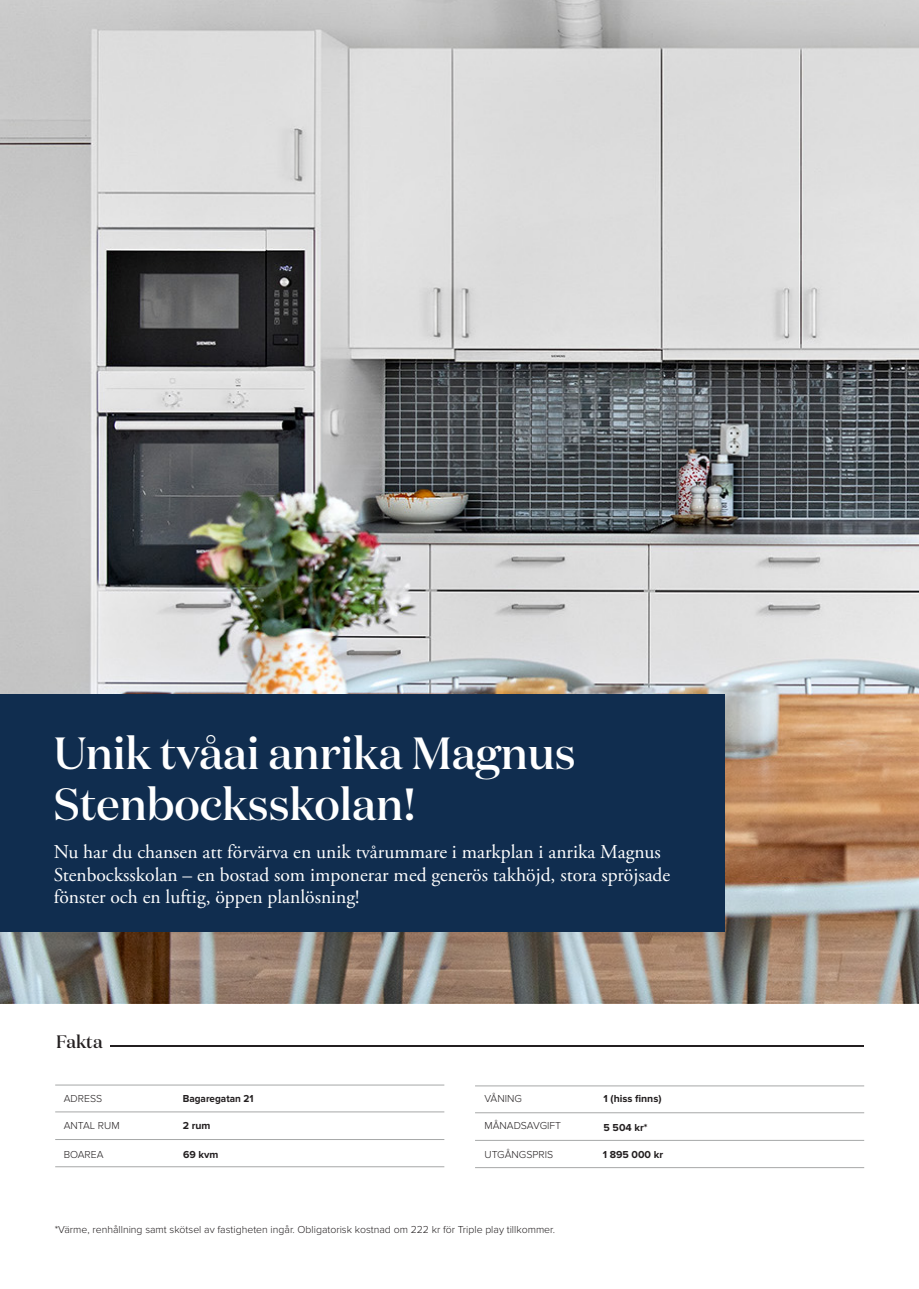
<style>
.page{position:relative;width:919px;height:1289px;background:#fff}
.page>*{position:absolute;margin:0;border:0;box-sizing:border-box;transform-origin:0 0}
.t1{font:500 45px/51px "Domaine Disp";color:#fff}
.t2{font:19.5px/22.5px "Adobe Garamond Pro";color:#fff}
.t3{font:500 18px "Domaine Disp";color:#231f20}
.t4{font:300 10.5px "Proxima Nova";color:#231f20}
.t5{font:700 10.5px "Proxima Nova";color:#231f20}
.t6{font:700 10.5px "Proxima Nova";color:#231f20;scale:.95 1}
</style>
<div class="page">
<hr style="left:55px;top:1084px;width:389px;height:1px;background:#a6a8a8">
<hr style="left:55px;top:1111px;width:389px;height:1px;background:#a6a8a8">
<hr style="left:55px;top:1139px;width:389px;height:1px;background:#a6a8a8">
<hr style="left:55px;top:1166px;width:389px;height:1px;background:#a6a8a8">
<hr style="left:475px;top:1085px;width:389px;height:1px;background:#a6a8a8">
<hr style="left:475px;top:1112px;width:389px;height:1px;background:#a6a8a8">
<hr style="left:475px;top:1139px;width:389px;height:1px;background:#a6a8a8">
<hr style="left:475px;top:1167px;width:389px;height:1px;background:#a6a8a8">
<hr style="left:111px;top:1044px;width:753px;height:2px;background:#231f20">
<img style="left:0;top:0;width:918px;height:1003px">
<div style="left:0;top:694px;width:724px;height:136px;background:#102d4f"></div>
<div style="left:0;top:775px;width:724px;height:156px;background:#102d4f"></div>
<h1 class="t1" style="left:54px;top:727px;width:523px">Unik tvåai anrika Magnus<br>Stenbocksskolan!</h1>
<p class="t2" style="left:54px;top:841px;width:618px">Nu har du chansen att förvärva en unik tvårummare i markplan i anrika Magnus<br>Stenbocksskolan – en bostad som imponerar med generös takhöjd, stora spröjsade fönster och en luftig, öppen planlösning!</p>
<p class="t3" style="left:56px;top:1030px;width:48px">Fakta</p>
<p class="t4" style="left:64px;top:1092px;width:40px">ADRESS</p>
<p class="t4" style="left:64px;top:1119px;width:57px">ANTAL RUM</p>
<p class="t4" style="left:64px;top:1148px;width:41px">BOAREA</p>
<p class="t6" style="left:183px;top:1094px;width:76px">Bagaregatan 21</p>
<p class="t5" style="left:183px;top:1121px;width:29px">2 rum</p>
<p class="t5" style="left:183px;top:1149px;width:37px">69 kvm</p>
<p class="t4" style="left:484px;top:1092px;width:39px">VÅNING</p>
<p class="t4" style="left:484px;top:1119px;width:78px">MÅNADSAVGIFT</p>
<p class="t4" style="left:484px;top:1148px;width:70px">UTGÅNGSPRIS</p>
<p class="t4" style="left:55px;top:1223px;width:501px">*Värme, renhållning samt skötsel av fastigheten ingår. Obligatorisk kostnad om 222 kr för Triple play tillkommer.</p>
<p class="t5" style="left:603px;top:1094px;width:59px">1 (hiss finns)</p>
<p class="t5" style="left:603px;top:1122px;width:46px">5 504 kr*</p>
<p class="t5" style="left:602px;top:1149px;width:62px">1 895 000 kr</p>
</div>
